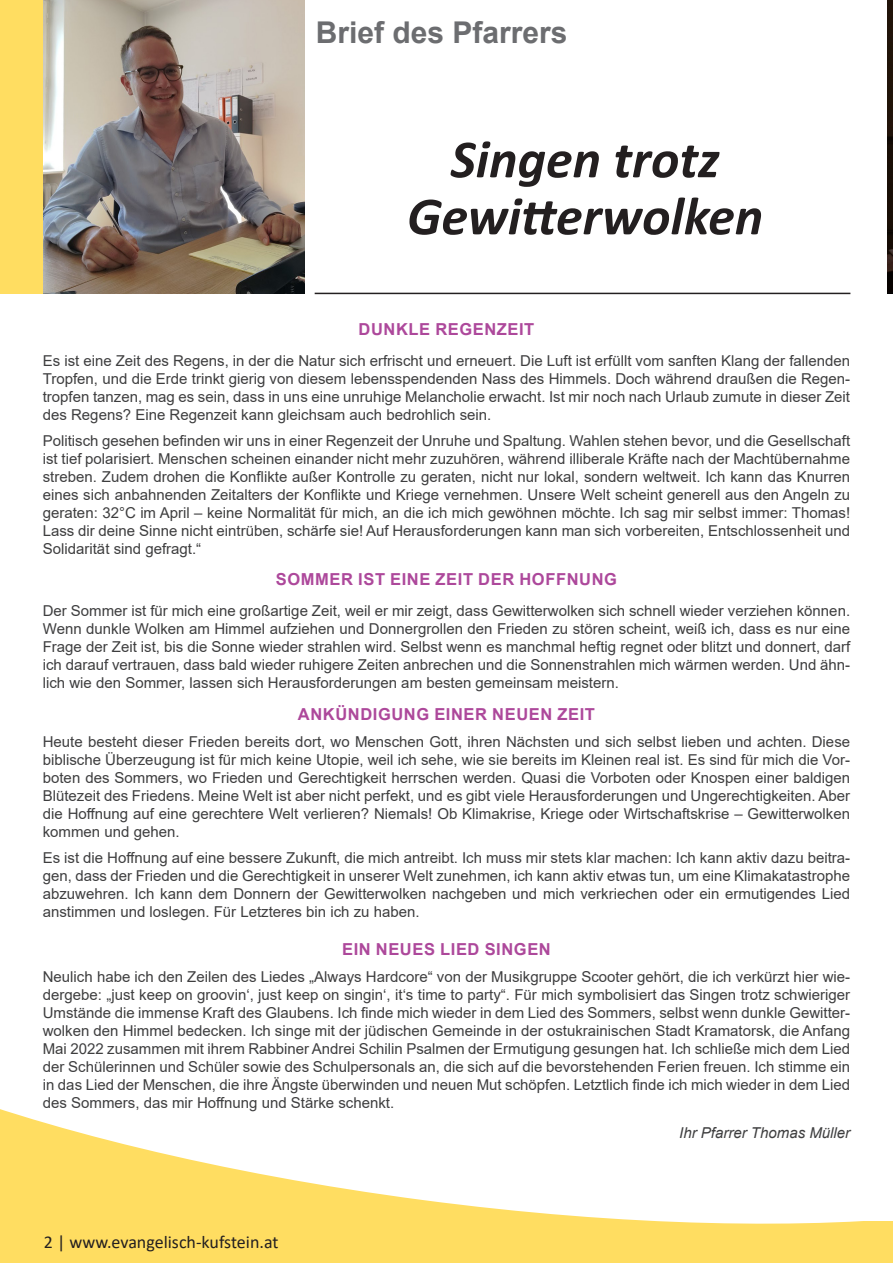
<style>
.page{position:relative;width:893px;height:1263px;background:#fff}
.page>*{position:absolute;margin:0;border:0;box-sizing:border-box;transform-origin:0 0}
.t1{font:italic 700 54px "Calibri";color:#231f20}
.t2{font:700 30px "Arial";color:#6c6d70}
.t3{font:18px "Calibri";color:#231f20}
.text_pfarrer{font:700 16.5px "Arial";letter-spacing:.035em;color:#ad489b}
.text_pfarrer-2{font:15px/18px "Arial";color:#3e3e3f;text-align:justify}
.text_pfarrer-3{font:italic 15px "Arial";color:#3e3e3f}
</style>
<div class="page">
<img style="left:43px;top:0;width:261px;height:293px">
<div style="left:0;top:1069px;width:893px;height:194px;background:#ffdd61"></div>
<svg style="left:0;top:1069px;width:893px;height:155px;fill:#fff"></svg>
<div style="left:872px;top:1220px;width:21px;height:43px;background:#ffdd61"></div>
<div style="left:733px;top:1181px;width:160px;height:39px;background:#fff"></div>
<div style="left:0;top:0;width:43px;height:293px;background:#ffdd61"></div>
<hr style="left:315px;top:293px;width:535px;height:1px;background:#231f20">
<img style="left:887px;top:0;width:6px;height:294px">
<p class="t2" style="left:316px;top:11px;width:253px">Brief des Pfarrers</p>
<p class="t1" style="left:451px;top:121px;width:270px">Singen trotz</p>
<p class="t1" style="left:407px;top:178px;width:358px">Gewitterwolken</p>
<p class="text_pfarrer" style="left:359px;top:317px;width:177px">DUNKLE REGENZEIT</p>
<p class="text_pfarrer-2" style="left:43px;top:351px;width:809px">Es ist eine Zeit des Regens, in der die Natur sich erfrischt und erneuert. Die Luft ist erfüllt vom sanften Klang der fallenden Tropfen, und die Erde trinkt gierig von diesem lebensspendenden Nass des Himmels. Doch während draußen die Regen&shy;tropfen tanzen, mag es sein, dass in uns eine unruhige Melancholie erwacht. Ist mir noch nach Urlaub zumute in dieser Zeit des Regens? Eine Regenzeit kann gleichsam auch bedrohlich sein.</p>
<p class="text_pfarrer-2" style="left:43px;top:432px;width:809px">Politisch gesehen befinden wir uns in einer Regenzeit der Unruhe und Spaltung. Wahlen stehen bevor, und die Gesellschaft ist tief polarisiert. Menschen scheinen einander nicht mehr zuzuhören, während illiberale Kräfte nach der Machtübernahme streben. Zudem drohen die Konflikte außer Kontrolle zu geraten, nicht nur lokal, sondern weltweit. Ich kann das Knurren eines sich anbahnenden Zeitalters der Konflikte und Kriege vernehmen. Unsere Welt scheint generell aus den Angeln zu geraten: 32°C im April – keine Normalität für mich, an die ich mich gewöhnen möchte. Ich sag mir selbst immer: Thomas!<br>Lass dir deine Sinne nicht eintrüben, schärfe sie! Auf Herausforderungen kann man sich vorbereiten, Entschlossenheit und Solidarität sind gefragt.“</p>
<p class="text_pfarrer" style="left:276px;top:568px;width:343px">SOMMER IST EINE ZEIT DER HOFFNUNG</p>
<p class="text_pfarrer-2" style="left:43px;top:601px;width:809px">Der Sommer ist für mich eine großartige Zeit, weil er mir zeigt, dass Gewitterwolken sich schnell wieder verziehen können.<br>Wenn dunkle Wolken am Himmel aufziehen und Donnergrollen den Frieden zu stören scheint, weiß ich, dass es nur eine Frage der Zeit ist, bis die Sonne wieder strahlen wird. Selbst wenn es manchmal heftig regnet oder blitzt und donnert, darf ich darauf vertrauen, dass bald wieder ruhigere Zeiten anbrechen und die Sonnenstrahlen mich wärmen werden. Und ähn&shy;lich wie den Sommer, lassen sich Herausforderungen am besten gemeinsam meistern.</p>
<p class="text_pfarrer" style="left:298px;top:703px;width:299px">ANKÜNDIGUNG EINER NEUEN ZEIT</p>
<p class="text_pfarrer-2" style="left:43px;top:732px;width:809px">Heute besteht dieser Frieden bereits dort, wo Menschen Gott, ihren Nächsten und sich selbst lieben und achten. Diese biblische Überzeugung ist für mich keine Utopie, weil ich sehe, wie sie bereits im Kleinen real ist. Es sind für mich die Vor&shy;boten des Sommers, wo Frieden und Gerechtigkeit herrschen werden. Quasi die Vorboten oder Knospen einer baldigen Blütezeit des Friedens. Meine Welt ist aber nicht perfekt, und es gibt viele Herausforderungen und Ungerechtigkeiten. Aber die Hoffnung auf eine gerechtere Welt verlieren? Niemals! Ob Klimakrise, Kriege oder Wirtschaftskrise – Gewitterwolken kommen und gehen.</p>
<p class="text_pfarrer-2" style="left:43px;top:849px;width:809px">Es ist die Hoffnung auf eine bessere Zukunft, die mich antreibt. Ich muss mir stets klar machen: Ich kann aktiv dazu beitra&shy;gen, dass der Frieden und die Gerechtigkeit in unserer Welt zunehmen, ich kann aktiv etwas tun, um eine Klimakatastrophe abzuwehren. Ich kann dem Donnern der Gewitterwolken nachgeben und mich verkriechen oder ein ermutigendes Lied anstimmen und loslegen. Für Letzteres bin ich zu haben.</p>
<p class="text_pfarrer" style="left:342px;top:938px;width:210px">EIN NEUES LIED SINGEN</p>
<p class="text_pfarrer-2" style="left:43px;top:967px;width:809px">Neulich habe ich den Zeilen des Liedes „Always Hardcore“ von der Musikgruppe Scooter gehört, die ich verkürzt hier wie&shy;dergebe: „just keep on groovin‘, just keep on singin‘, it‘s time to party“. Für mich symbolisiert das Singen trotz schwieriger Umstände die immense Kraft des Glaubens. Ich finde mich wieder in dem Lied des Sommers, selbst wenn dunkle Gewitter&shy;wolken den Himmel bedecken. Ich singe mit der jüdischen Gemeinde in der ostukrainischen Stadt Kramatorsk, die Anfang Mai 2022 zusammen mit ihrem Rabbiner Andrei Schilin Psalmen der Ermutigung gesungen hat. Ich schließe mich dem Lied der Schülerinnen und Schüler sowie des Schulpersonals an, die sich auf die bevorstehenden Ferien freuen. Ich stimme ein in das Lied der Menschen, die ihre Ängste überwinden und neuen Mut schöpfen. Letztlich finde ich mich wieder in dem Lied des Sommers, das mir Hoffnung und Stärke schenkt.</p>
<p class="text_pfarrer-3" style="left:679px;top:1123px;width:172px">Ihr Pfarrer Thomas Müller</p>
<p class="t3" style="left:44px;top:1229px;width:236px">2 | www.evangelisch-kufstein.at</p>
</div>
